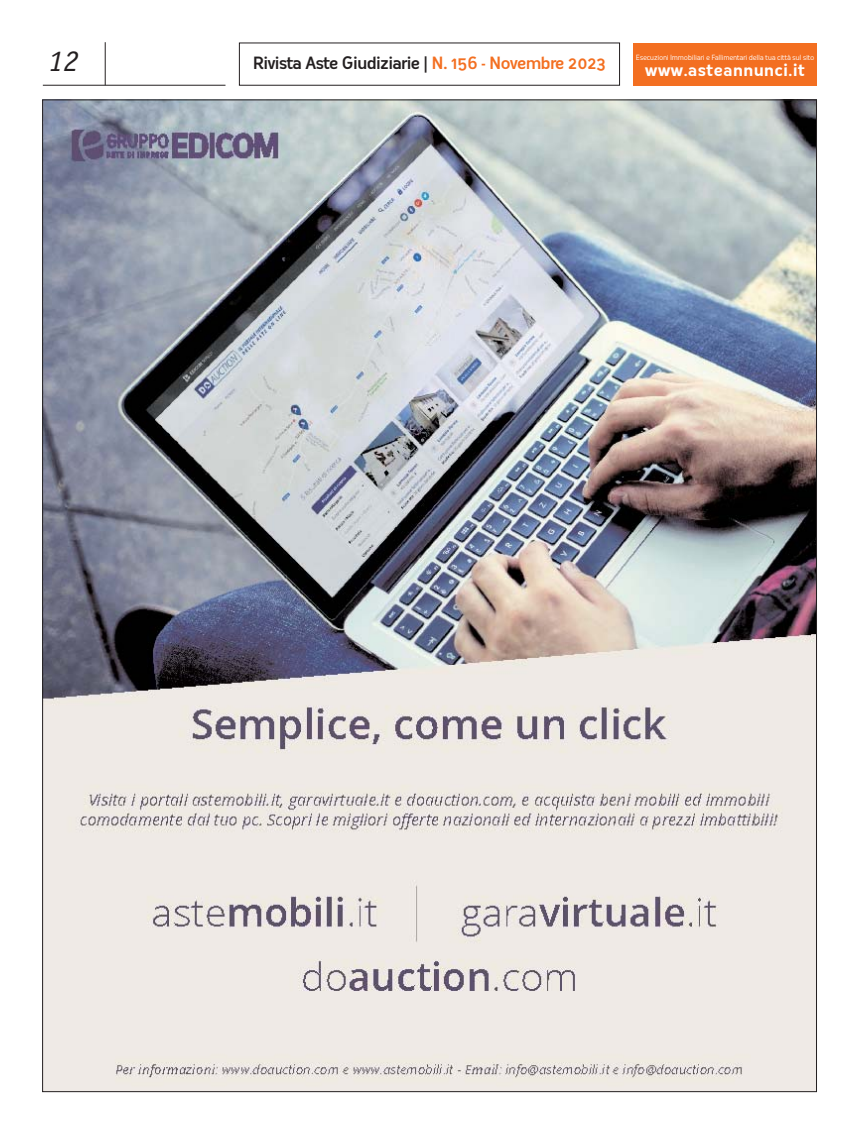
<style>
.page{position:relative;width:851px;height:1134px;background:#fff}
.page>*{position:absolute;margin:0;border:0;box-sizing:border-box;transform-origin:0 0}
.t1{font:italic 30px "Officina Serif Std";color:#231f20}
.t2{font:500 16.5px "Oceania";letter-spacing:-.045em;color:#231f20}
.t3{font:700 16px "Oceania";color:#fff}
.t4{font:7px "Oceania";letter-spacing:-.045em;color:#fff}
.s1{color:#f36f21}
</style>
<div class="page">
<hr style="left:43px;top:85px;width:182px;height:1px;background:#231f20">
<hr style="left:105px;top:42px;width:1px;height:43px;background:#231f20">
<div style="left:633px;top:43px;width:183px;height:42px;background:#f36f21"></div>
<img style="left:44px;top:102px;width:770px;height:988px">
<h1 class="t1" style="left:49px;top:49px;width:31px">12</h1>
<h2 class="t2" style="left:253px;top:56px;width:354px">Rivista Aste Giudiziarie | <span class="s1">N. 156 - Novembre 2023</span></h2>
<p class="t4" style="left:635px;top:55px;width:180px">Esecuzioni Immobiliari e Fallimentari della tua città sul sito</p>
<h3 class="t3" style="left:644px;top:64px;width:162px">www.asteannunci.it</h3>
</div>
